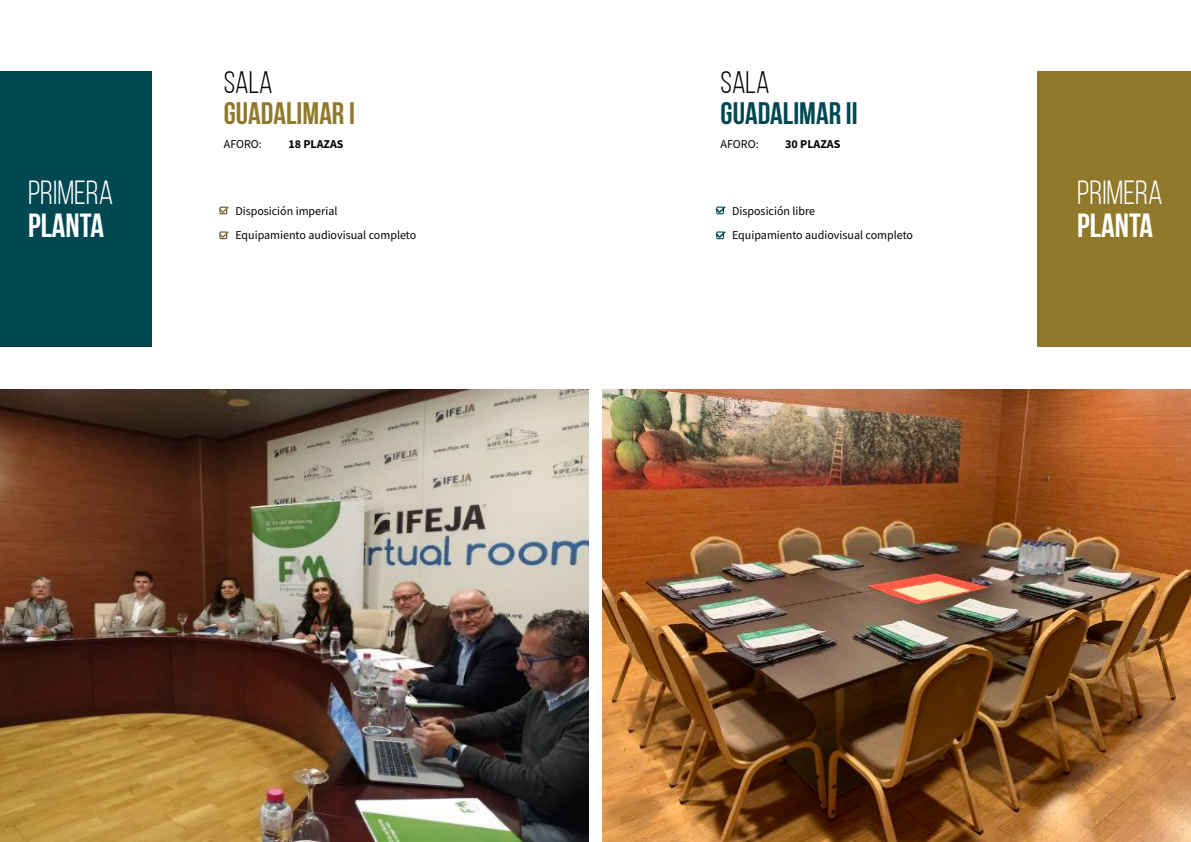
<style>
.page{position:relative;width:1191px;height:842px;background:#fff}
.page>*{position:absolute;margin:0;border:0;box-sizing:border-box;transform-origin:0 0}
.t1{font:33.4px "Bebas Neue";color:#fff}
.t2{font:700 33.4px "Bebas Neue";color:#fff}
.t3{font:700 31px "Bebas Neue";color:#004851}
.t4{font:700 31px "Bebas Neue";color:#90792b}
.t5{font:31px "Bebas Neue";color:#000}
.t6{font:12px/24px "Source Sans Pro";color:#000}
.t7{font:700 12px "Source Sans Pro";color:#000}
</style>
<div class="page">
<svg style="left:715px;top:231px;width:10px;height:8px"></svg>
<svg style="left:715px;top:206px;width:10px;height:8px"></svg>
<svg style="left:219px;top:231px;width:10px;height:8px"></svg>
<svg style="left:219px;top:206px;width:10px;height:8px"></svg>
<img style="left:0;top:390px;width:1191px;height:452px">
<div style="left:589px;top:378px;width:13px;height:464px;background:#fff"></div>
<div style="left:0;top:71px;width:152px;height:275px;background:#004851"></div>
<div style="left:1036px;top:71px;width:155px;height:275px;background:#90792b"></div>
<h1 class="t1" style="left:28px;top:179px;width:87px">PRIMERA</h1>
<h1 class="t2" style="left:28px;top:212px;width:77px">PLANTA</h1>
<h2 class="t5" style="left:224px;top:69px;width:50px">SALA</h2>
<h2 class="t4" style="left:224px;top:100px;width:133px">GUADALIMAR I</h2>
<p class="t6" style="left:224px;top:133px;width:40px">AFORO:</p>
<p class="t7" style="left:288px;top:139px;width:57px">18 PLAZAS</p>
<p class="t6" style="left:235px;top:200px;width:182px">Disposición imperial<br>Equipamiento audiovisual completo</p>
<h2 class="t5" style="left:720px;top:69px;width:50px">SALA</h2>
<h2 class="t3" style="left:720px;top:100px;width:139px">GUADALIMAR II</h2>
<p class="t6" style="left:720px;top:133px;width:40px">AFORO:</p>
<p class="t7" style="left:785px;top:139px;width:57px">30 PLAZAS</p>
<p class="t6" style="left:732px;top:200px;width:182px">Disposición libre<br>Equipamiento audiovisual completo</p>
<h1 class="t1" style="left:1077px;top:179px;width:87px">PRIMERA</h1>
<h1 class="t2" style="left:1077px;top:212px;width:77px">PLANTA</h1>
</div>
